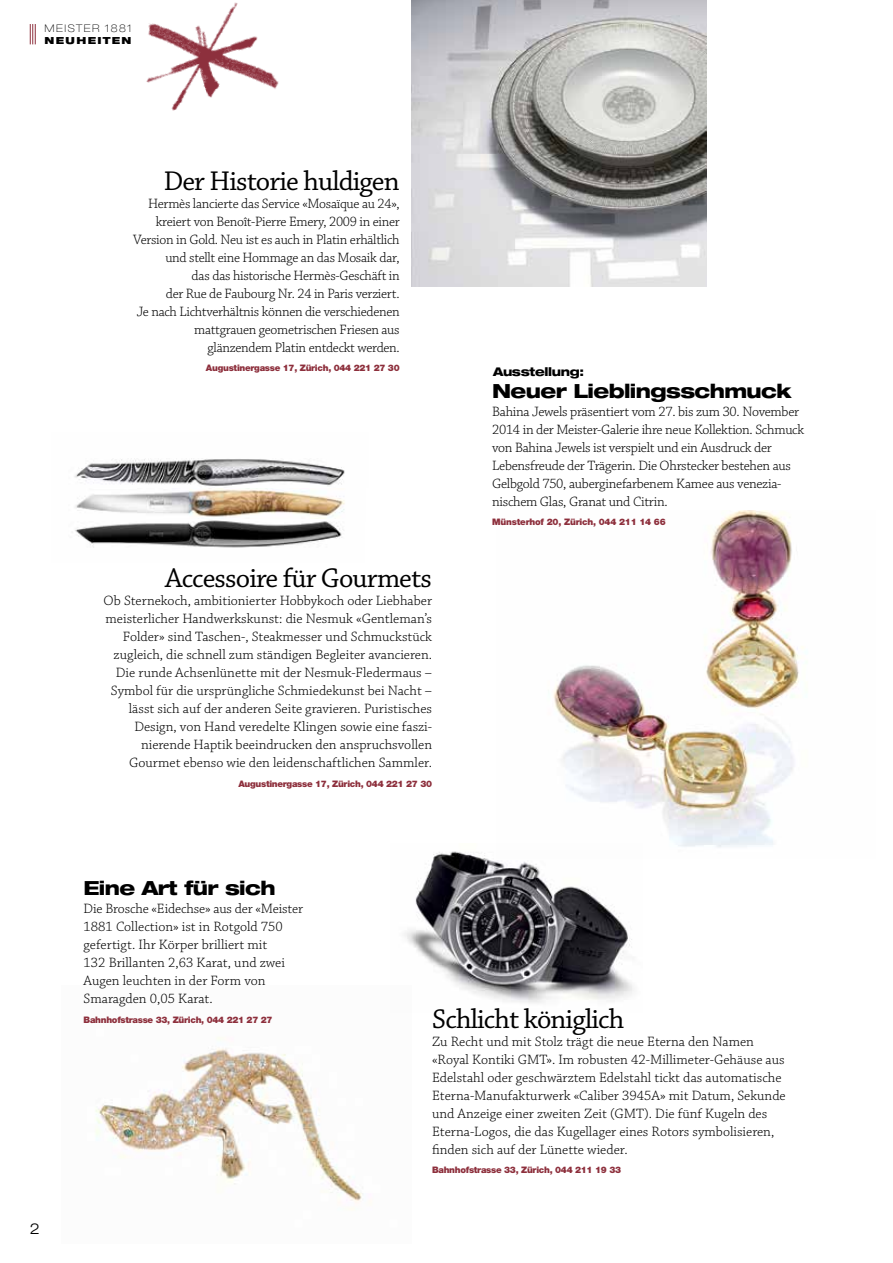
<style>
.page{position:relative;width:893px;height:1263px;background:#fff}
.page>*{position:absolute;margin:0;border:0;box-sizing:border-box;transform-origin:0 0}
.t1{font:28.5px "Chaparral Pro";letter-spacing:-.03em;color:#000}
.t2{font:800 expanded 19.5px "Helvetica Neue";letter-spacing:-.03em;color:#000}
.t3{font:300 expanded 15px "Helvetica Neue";color:#000}
.t4{font:300 14.25px/18px "Chaparral Pro";color:#000}
.t5{font:300 14.25px/18px "Chaparral Pro";letter-spacing:-.02em;color:#000;text-align:right}
.t6{font:800 expanded 12px "Helvetica Neue";letter-spacing:-.03em;color:#000}
.t7{font:100 expanded 10.5px "Helvetica Neue";letter-spacing:.14em;color:#000}
.t8{font:900 expanded 9.75px "Helvetica Neue";letter-spacing:.14em;color:#000}
.t9{font:900 9px "Helvetica Neue";letter-spacing:-.03em;color:#8d2f3c}
</style>
<div class="page">
<svg style="left:30px;top:24px;width:6px;height:20px"></svg>
<img style="left:75px;top:489px;width:270px;height:30px">
<img style="left:74px;top:458px;width:271px;height:28px">
<img style="left:75px;top:520px;width:267px;height:28px">
<img style="left:95px;top:1037px;width:268px;height:173px">
<img style="left:553px;top:510px;width:251px;height:338px">
<img style="left:146px;top:2px;width:133px;height:109px">
<img style="left:404px;top:844px;width:238px;height:159px">
<img style="left:412px;top:0;width:295px;height:286px">
<p class="t7" style="left:45px;top:22px;width:89px">MEISTER 1881</p>
<p class="t8" style="left:45px;top:34px;width:88px">NEUHEITEN</p>
<h1 class="t1" style="left:164px;top:165px;width:238px">Der Historie huldigen</h1>
<p class="t5" style="left:133px;top:195px;width:268px">Hermès lancierte das Service «Mosaïque au 24», kreiert von Benoît-Pierre Emery, 2009 in einer Version in Gold. Neu ist es auch in Platin erhältlich und stellt eine Hommage an das Mosaik dar,<br>das das historische Hermès-Geschäft in<br>der Rue de Faubourg Nr. 24 in Paris verziert.<br>Je nach Lichtverhältnis können die verschiedenen mattgrauen geometrischen Friesen aus glänzendem Platin entdeckt werden.</p>
<p class="t9" style="left:206px;top:363px;width:195px">Augustinergasse 17, Zürich, 044 221 27 30</p>
<h1 class="t1" style="left:165px;top:562px;width:268px">Accessoire für Gourmets</h1>
<p class="t4" style="left:104px;top:592px;width:330px;text-align:right">Ob Sternekoch, ambitionierter Hobbykoch oder Liebhaber meisterlicher Handwerkskunst: die Nesmuk «Gentleman’s Folder» sind Taschen-, Steakmesser und Schmuckstück zugleich, die schnell zum ständigen Begleiter avancieren.<br>Die runde Achsenlünette mit der Nesmuk-Fledermaus – Symbol für die ursprüngliche Schmiedekunst bei Nacht – lässt sich auf der anderen Seite gravieren. Puristisches Design, von Hand veredelte Klingen sowie eine faszi&shy;nierende Haptik beeindrucken den anspruchsvollen Gourmet ebenso wie den leidenschaftlichen Sammler.</p>
<p class="t9" style="left:238px;top:778px;width:195px">Augustinergasse 17, Zürich, 044 221 27 30</p>
<p class="t6" style="left:493px;top:364px;width:92px">Ausstellung:</p>
<h2 class="t2" style="left:492px;top:378px;width:301px">Neuer Lieblingsschmuck</h2>
<p class="t5" style="left:492px;top:403px;width:314px;text-align:left">Bahina Jewels präsentiert vom 27. bis zum 30. November 2014 in der Meister-Galerie ihre neue Kollektion. Schmuck von Bahina Jewels ist verspielt und ein Ausdruck der Lebensfreude der Trägerin. Die Ohrstecker bestehen aus Gelbgold 750, auberginefarbenem Kamee aus venezia&shy;nischem Glas, Granat und Citrin.</p>
<p class="t9" style="left:492px;top:517px;width:175px">Münsterhof 20, Zürich, 044 211 14 66</p>
<h2 class="t2" style="left:84px;top:875px;width:194px">Eine Art für sich</h2>
<p class="t4" style="left:84px;top:900px;width:221px">Die Brosche «Eidechse» aus der «Meister 1881 Collection» ist in Rotgold 750 gefertigt. Ihr Körper brilliert mit<br>132 Brillanten 2,63 Karat, und zwei Augen leuchten in der Form von Smaragden 0,05 Karat.</p>
<p class="t9" style="left:84px;top:1014px;width:190px">Bahnhofstrasse 33, Zürich, 044 221 27 27</p>
<p class="t3" style="left:30px;top:1219px;width:12px">2</p>
<h1 class="t1" style="left:432px;top:1003px;width:194px">Schlicht königlich</h1>
<p class="t4" style="left:432px;top:1033px;width:355px">Zu Recht und mit Stolz trägt die neue Eterna den Namen «Royal Kontiki GMT». Im robusten 42-Millimeter-Gehäuse aus Edelstahl oder geschwärztem Edelstahl tickt das automatische Eterna-Manufakturwerk «Caliber 3945A» mit Datum, Sekunde und Anzeige einer zweiten Zeit (GMT). Die fünf Kugeln des Eterna-Logos, die das Kugellager eines Rotors symbolisieren, finden sich auf der Lünette wieder.</p>
<p class="t9" style="left:432px;top:1164px;width:190px">Bahnhofstrasse 33, Zürich, 044 211 19 33</p>
</div>
